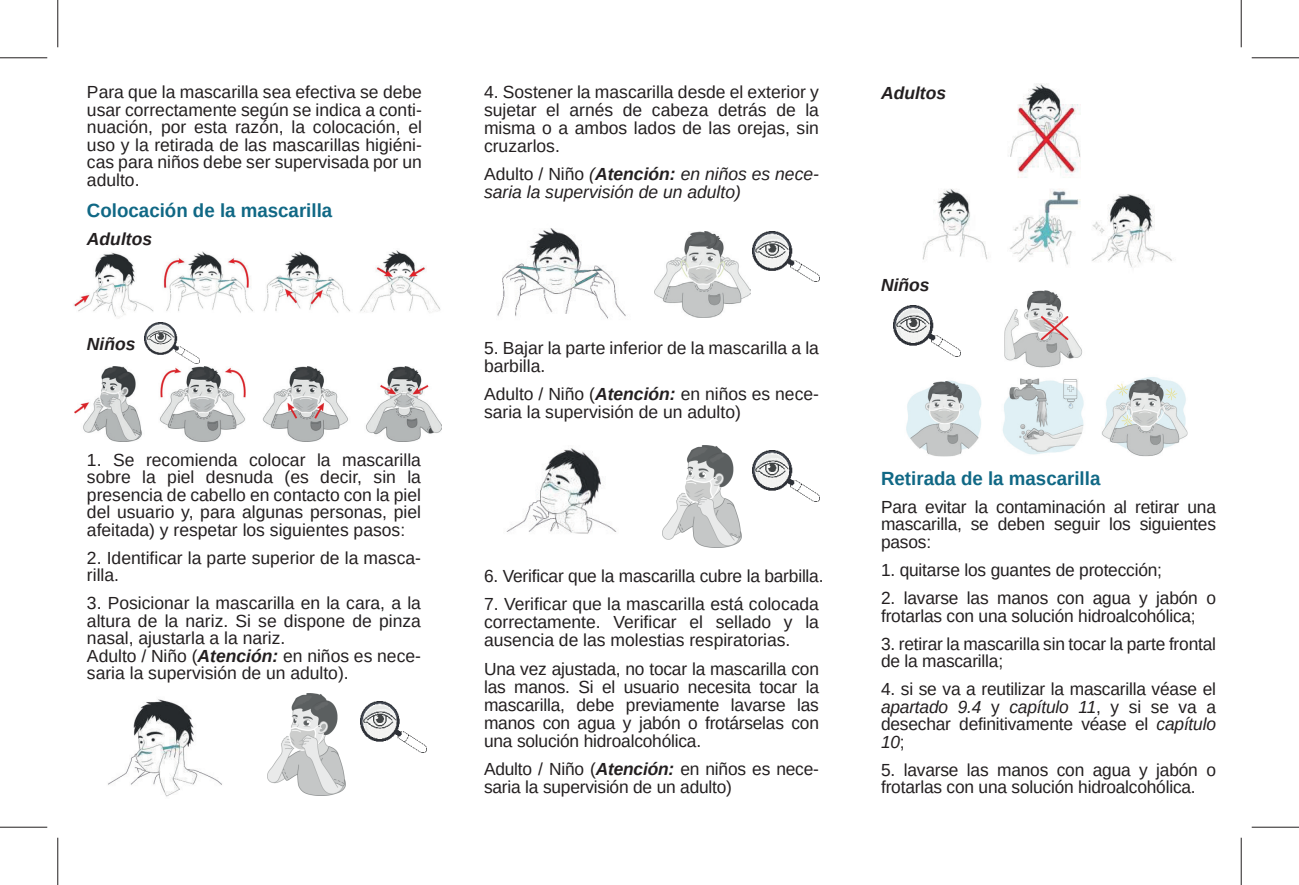
<style>
.page{position:relative;width:1299px;height:885px;background:#fff}
.page>*{position:absolute;margin:0;border:0;box-sizing:border-box;transform-origin:0 0}
.t1{font:700 19.07px "Arimo";color:#106885}
.t2{font:17.5px/17.5px "Arimo";color:#231f20}
.t3{font:italic 17.5px/17.8px "Arimo";color:#231f20}
.t4{font:italic 700 17.5px "Arimo";color:#231f20}
.s1{font-style:normal}
.s2{font-weight:700}
.s3{font-weight:700;font-style:italic}
.s4{font-style:italic}
</style>
<div class="page">
<img style="left:73px;top:250px;width:368px;height:69px">
<img style="left:75px;top:366px;width:366px;height:76px">
<img style="left:108px;top:699px;width:114px;height:98px">
<img style="left:267px;top:693px;width:78px;height:102px">
<img style="left:497px;top:228px;width:129px;height:91px">
<img style="left:654px;top:232px;width:96px;height:85px">
<img style="left:506px;top:448px;width:111px;height:86px">
<img style="left:663px;top:445px;width:78px;height:102px">
<img style="left:922px;top:84px;width:250px;height:184px">
<img style="left:906px;top:290px;width:281px;height:166px">
<img style="left:894px;top:305px;width:66px;height:51px">
<img style="left:752px;top:231px;width:67px;height:51px">
<img style="left:752px;top:451px;width:67px;height:50px">
<img style="left:360px;top:701px;width:67px;height:51px">
<img style="left:144px;top:322px;width:55px;height:42px">
<hr style="left:0;top:57px;width:47px;height:1px;background:#231f20">
<hr style="left:1251px;top:57px;width:47px;height:1px;background:#231f20">
<hr style="left:0;top:826px;width:47px;height:1px;background:#231f20">
<hr style="left:1251px;top:826px;width:47px;height:1px;background:#231f20">
<hr style="left:57px;top:0;width:1px;height:47px;background:#231f20">
<hr style="left:57px;top:837px;width:1px;height:47px;background:#231f20">
<hr style="left:1240px;top:0;width:1px;height:47px;background:#231f20">
<hr style="left:1240px;top:837px;width:1px;height:47px;background:#231f20">
<p class="t2" style="left:87px;top:84px;width:336px;text-align:justify">Para que la mascarilla sea efectiva se debe usar correctamente según se indica a conti&shy;nuación, por esta razón, la colocación, el uso y la retirada de las mascarillas higiéni&shy;cas para niños debe ser supervisada por un adulto.</p>
<p class="t2" style="left:484px;top:83px;width:336px;text-align:justify">4. Sostener la mascarilla desde el exterior y sujetar el arnés de cabeza detrás de la misma o a ambos lados de las orejas, sin cruzarlos.</p>
<p class="t3" style="left:484px;top:165px;width:336px"><span class="s1">Adulto / Niño</span> (<span class="s2">Atención:</span> en niños es nece&shy;saria la supervisión de un adulto)</p>
<p class="t1" style="left:87px;top:197px;width:247px">Colocación de la mascarilla</p>
<p class="t4" style="left:87px;top:227px;width:67px">Adultos</p>
<p class="t4" style="left:87px;top:332px;width:50px">Niños</p>
<p class="t2" style="left:87px;top:451px;width:335px;text-align:justify">1. Se recomienda colocar la mascarilla sobre la piel desnuda (es decir, sin la presencia de cabello en contacto con la piel del usuario y, para algunas personas, piel afeitada) y respetar los siguientes pasos:</p>
<p class="t2" style="left:87px;top:549px;width:335px">2. Identificar la parte superior de la masca&shy;rilla.</p>
<p class="t2" style="left:87px;top:594px;width:335px">3. Posicionar la mascarilla en la cara, a la altura de la nariz. Si se dispone de pinza nasal, ajustarla a la nariz.<br>Adulto / Niño (<span class="s3">Atención:</span> en niños es nece&shy;saria la supervisión de un adulto).</p>
<p class="t2" style="left:484px;top:339px;width:336px">5. Bajar la parte inferior de la mascarilla a la barbilla.</p>
<p class="t2" style="left:484px;top:385px;width:336px">Adulto / Niño (<span class="s3">Atención:</span> en niños es nece&shy;saria la supervisión de un adulto)</p>
<p class="t2" style="left:484px;top:567px;width:341px">6. Verificar que la mascarilla cubre la barbilla.</p>
<p class="t2" style="left:484px;top:595px;width:336px;line-height:18px;text-align:justify">7. Verificar que la mascarilla está colocada correctamente. Verificar el sellado y la ausencia de las molestias respiratorias.</p>
<p class="t2" style="left:484px;top:659px;width:336px;line-height:18px;text-align:justify">Una vez ajustada, no tocar la mascarilla con las manos. Si el usuario necesita tocar la mascarilla, debe previamente lavarse las manos con agua y jabón o frotárselas con una solución hidroalcohólica.</p>
<p class="t2" style="left:484px;top:760px;width:336px;line-height:18px">Adulto / Niño (<span class="s3">Atención:</span> en niños es nece&shy;saria la supervisión de un adulto)</p>
<p class="t4" style="left:881px;top:80px;width:67px">Adultos</p>
<p class="t4" style="left:881px;top:273px;width:50px">Niños</p>
<p class="t1" style="left:881px;top:465px;width:221px">Retirada de la mascarilla</p>
<p class="t2" style="left:881px;top:498px;width:336px;text-align:justify">Para evitar la contaminación al retirar una mascarilla, se deben seguir los siguientes pasos:</p>
<p class="t2" style="left:881px;top:561px;width:282px">1. quitarse los guantes de protección;</p>
<p class="t2" style="left:881px;top:589px;width:336px">2. lavarse las manos con agua y jabón o frotarlas con una solución hidroalcohólica;</p>
<p class="t2" style="left:881px;top:634px;width:336px">3. retirar la mascarilla sin tocar la parte frontal de la mascarilla;</p>
<p class="t2" style="left:881px;top:680px;width:336px;text-align:justify">4. si se va a reutilizar la mascarilla véase el <span class="s4">apartado 9.4</span> y <span class="s4">capítulo 11</span>, y si se va a desechar definitivamente véase el <span class="s4">capítulo 10</span>;</p>
<p class="t2" style="left:881px;top:760px;width:336px">5. lavarse las manos con agua y jabón o frotarlas con una solución hidroalcohólica.</p>
</div>
